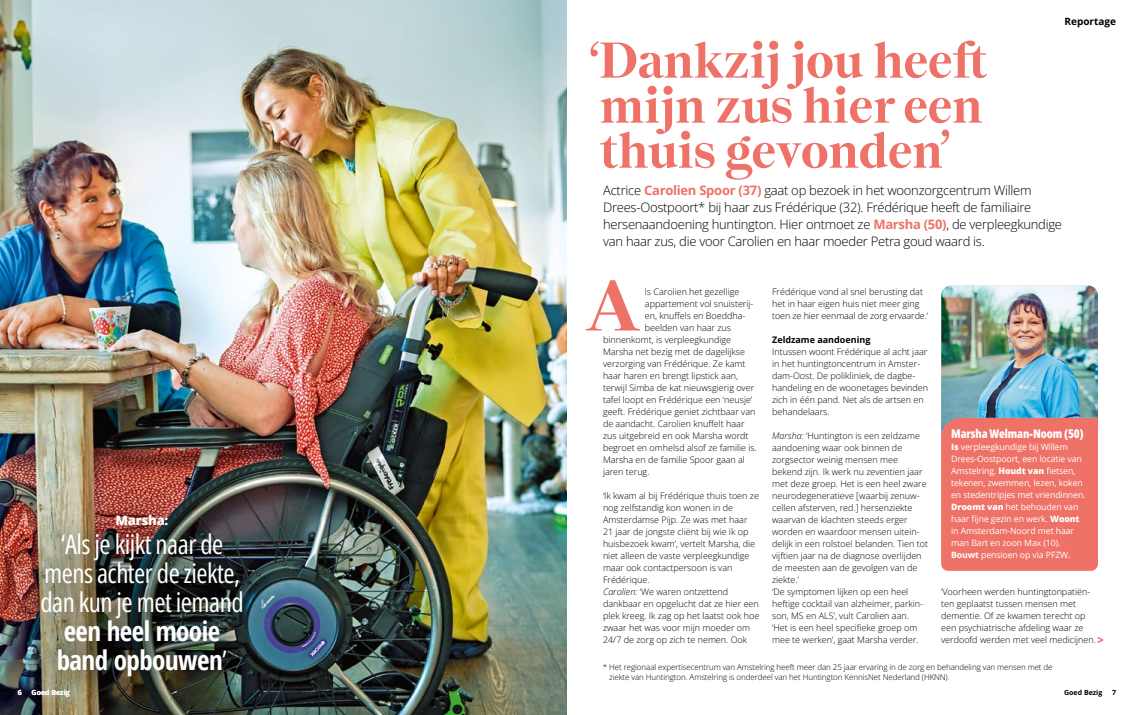
<style>
.page{position:relative;width:1134px;height:715px;background:#fff}
.page>*{position:absolute;margin:0;border:0;box-sizing:border-box;transform-origin:0 0}
.t1{font:700 71.7px "Nantes";color:#ee7268}
.t2{font:700 50px/45px "Nantes";color:#ee7268;text-align:justify}
.t3{font:27px/29px "Open Sans Condensed";letter-spacing:-.02em;color:#fff;text-align:center}
.t4{font:700 condensed 27px/29px "Open Sans";letter-spacing:-.02em;color:#fff}
.t5{font:300 13px/17px "Open Sans";letter-spacing:-.02em;color:#000}
.t6{font:800 13px "Open Sans";letter-spacing:-.02em;color:#fff}
.t7{font:800 12px "Open Sans Condensed";letter-spacing:-.01em;color:#fff}
.t8{font:700 10px "Open Sans";color:#000}
.t9{font:300 9px/12px "Open Sans";color:#000}
.t10{font:700 9px "Open Sans";color:#000}
.t11{font:8.7px/12px "Open Sans";letter-spacing:-.01em;color:#fff}
.t12{font:300 8px/10px "Open Sans";letter-spacing:-.01em;color:#000}
.t13{font:700 7px "Open Sans";color:#000}
.t14{font:700 7px "Open Sans";color:#fff}
.s1{font-family:"Open Sans Condensed";font-weight:400;font-stretch:normal}
.s2{font-weight:700;color:#ee7268}
.s3{font-weight:400;font-style:italic}
.s4{font-weight:800}
.s5{font-weight:700}
</style>
<div class="page">
<img style="left:0;top:0;width:567px;height:714px">
<div style="left:941px;top:379px;width:157px;height:191px;background:#ee7268;border-radius:7px"></div>
<img style="left:941px;top:285px;width:157px;height:152px">
<img style="left:12px;top:486px;width:260px;height:218px">
<svg style="left:1098px;top:637px;width:5px;height:5px"></svg>
<h3 class="t6" style="left:116px;top:510px;width:54px">Marsha:</h3>
<h3 class="t3" style="left:40px;top:529px;width:205px">‘Als je kijkt naar de mens achter de ziekte, dan kun je met iemand</h3>
<h3 class="t4" style="left:57px;top:616px;width:172px">een heel mooie band opbouwen<span class="s1">’</span></h3>
<p class="t14" style="left:18px;top:687px;width:6px">6</p>
<p class="t14" style="left:32px;top:687px;width:40px">Goed Bezig</p>
<h2 class="t2" style="left:589px;top:37px;width:399px">‘Dankzij jou heeft mijn zus hier een thuis gevonden’</h2>
<p class="t8" style="left:1064px;top:15px;width:53px">Reportage</p>
<p class="t5" style="left:603px;top:182px;width:460px">Actrice <span class="s2">Carolien Spoor (37)</span> gaat op bezoek in het woonzorgcentrum Willem Drees-Oostpoort* bij haar zus Frédérique (32). Frédérique heeft de familiaire hersenaandoening huntington. Hier ontmoet ze <span class="s2">Marsha (50)</span>, de verpleegkundige van haar zus, die voor Carolien en haar moeder Petra goud waard is.</p>
<p class="t9" style="left:645px;top:285px;width:96px">ls Carolien het gezellige</p>
<p class="t9" style="left:645px;top:297px;width:110px">appartement vol snuisterij-</p>
<p class="t9" style="left:645px;top:309px;width:102px">en, knuffels en Boeddha-</p>
<p class="t9" style="left:645px;top:321px;width:88px">beelden van haar zus</p>
<p class="t9" style="left:603px;top:333px;width:130px">binnenkomt, is verpleegkundige</p>
<p class="t9" style="left:603px;top:345px;width:143px">Marsha net bezig met de dagelijkse</p>
<p class="t9" style="left:603px;top:357px;width:144px">verzorging van Frédérique. Ze kamt</p>
<p class="t9" style="left:603px;top:369px;width:137px">haar haren en brengt lipstick aan,</p>
<p class="t9" style="left:603px;top:381px;width:153px">terwijl Simba de kat nieuwsgierig over</p>
<p class="t9" style="left:603px;top:393px;width:151px">tafel loopt en Frédérique een ‘neusje’</p>
<p class="t9" style="left:603px;top:405px;width:154px">geeft. Frédérique geniet zichtbaar van</p>
<p class="t9" style="left:603px;top:417px;width:143px">de aandacht. Carolien knuffelt haar</p>
<p class="t9" style="left:603px;top:429px;width:147px">zus uitgebreid en ook Marsha wordt</p>
<p class="t9" style="left:603px;top:441px;width:155px">begroet en omhelsd alsof ze familie is.</p>
<p class="t9" style="left:603px;top:453px;width:144px">Marsha en de familie Spoor gaan al</p>
<p class="t9" style="left:603px;top:465px;width:48px">jaren terug.</p>
<p class="t9" style="left:603px;top:489px;width:158px">‘Ik kwam al bij Frédérique thuis toen ze nog zelfstandig kon wonen in de Amsterdamse Pijp. Ze was met haar 21 jaar de jongste cliënt bij wie ik op huisbezoek kwam’, vertelt Marsha, die niet alleen de vaste verpleegkundige maar ook contactpersoon is van Frédérique.<br><span class="s3">Carolien:</span> ‘We waren ontzettend dankbaar en opgelucht dat ze hier een plek kreeg. Ik zag op het laatst ook hoe zwaar het was voor mijn moeder om 24/7 de zorg op zich te nemen. Ook</p>
<h1 class="t1" style="left:586px;top:252px;width:55px">A</h1>
<p class="t9" style="left:772px;top:285px;width:157px">Frédérique vond al snel berusting dat het in haar eigen huis niet meer ging toen ze hier eenmaal de zorg ervaarde.’</p>
<p class="t10" style="left:772px;top:333px;width:100px">Zeldzame aandoening</p>
<p class="t9" style="left:772px;top:345px;width:157px">Intussen woont Frédérique al acht jaar in het huntingtoncentrum in Amster&shy;dam-Oost. De polikliniek, de dagbe&shy;handeling en de woonetages bevinden zich in één pand. Net als de artsen en behandelaars.</p>
<p class="t9" style="left:772px;top:429px;width:158px"><span class="s3">Marsha:</span> ‘Huntington is een zeldzame aandoening waar ook binnen de zorgsector weinig mensen mee bekend zijn. Ik werk nu zeventien jaar met deze groep. Het is een heel zware neurodegeneratieve [waarbij zenuw&shy;cellen afsterven, red.] hersenziekte waarvan de klachten steeds erger worden en waardoor mensen uitein&shy;delijk in een rolstoel belanden. Tien tot vijftien jaar na de diagnose overlijden de meesten aan de gevolgen van de ziekte.’<br>‘De symptomen lijken op een heel heftige cocktail van alzheimer, parkin&shy;son, MS en ALS’, vult Carolien aan.<br>‘Het is een heel specifieke groep om mee te werken’, gaat Marsha verder.</p>
<h3 class="t7" style="left:951px;top:425px;width:134px">Marsha Welman-Noom (50)</h3>
<p class="t11" style="left:951px;top:440px;width:136px"><span class="s4">Is</span> verpleegkundige bij Willem<br>Drees-Oostpoort, een locatie van<br>Amstelring. <span class="s4">Houdt van</span> fietsen, tekenen, zwemmen, lezen, koken en stedentripjes met vriendinnen.<br><span class="s4">Droomt van</span> het behouden van haar fijne gezin en werk. <span class="s4">Woont </span>in Amsterdam-Noord met haar man Bart en zoon Max (10).<br><span class="s5">Bouwt</span> pensioen op via PFZW.</p>
<p class="t9" style="left:941px;top:585px;width:156px">‘Voorheen werden huntingtonpatiën&shy;ten geplaatst tussen mensen met dementie. Of ze kwamen terecht op een psychiatrische afdeling waar ze verdoofd werden met veel medicijnen.</p>
<p class="t12" style="left:609px;top:661px;width:445px;text-indent:-6px">* Het regionaal expertisecentrum van Amstelring heeft meer dan 25 jaar ervaring in de zorg en behandeling van mensen met de ziekte van Huntington. Amstelring is onderdeel van het Huntington KennisNet Nederland (HKNN).</p>
<p class="t13" style="left:1064px;top:687px;width:40px">Goed Bezig</p>
<p class="t13" style="left:1112px;top:687px;width:6px">7</p>
</div>
